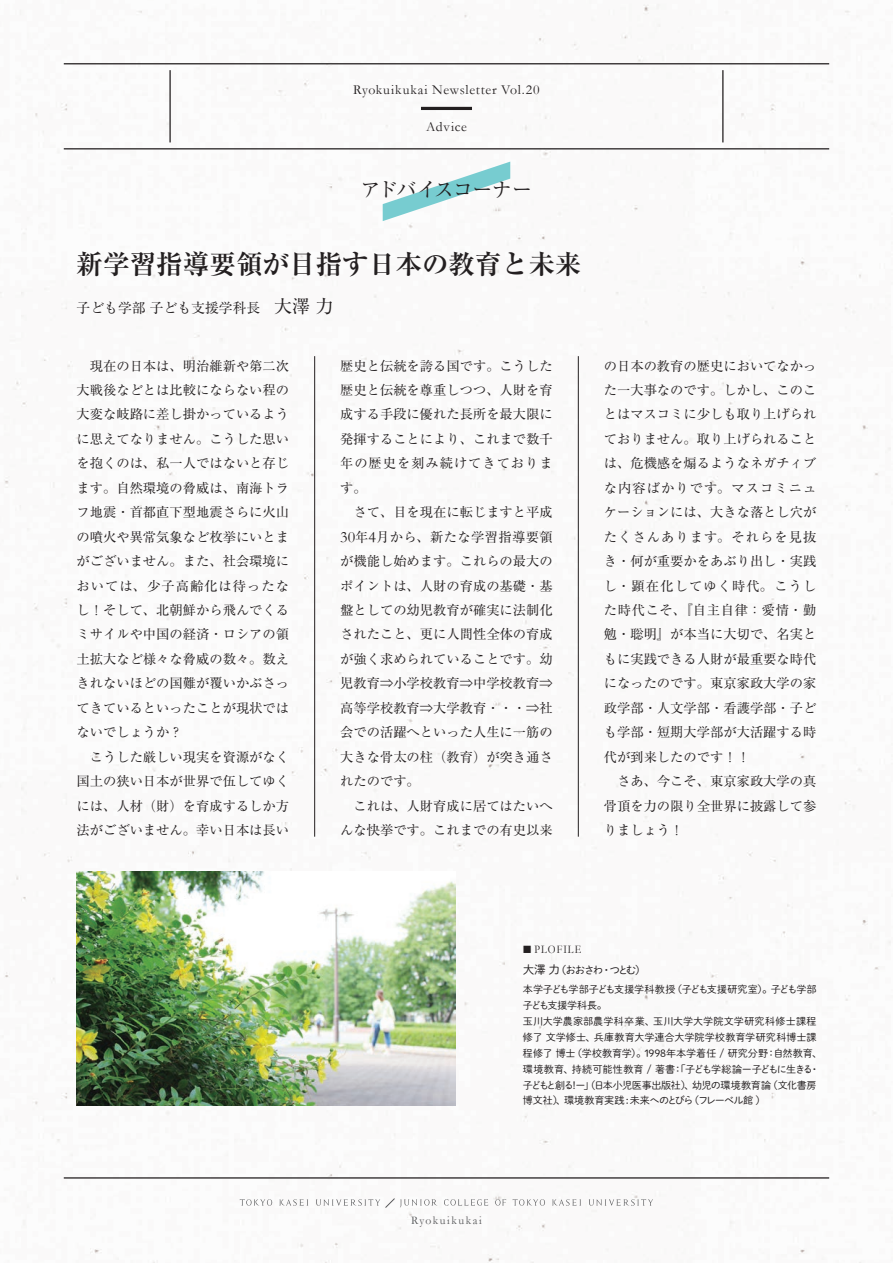
<style>
.page{position:relative;width:893px;height:1263px;background:#fff}
.page>*{position:absolute;margin:0;border:0;box-sizing:border-box;transform-origin:0 0}
.t1{font:700 26.55px "Ryumin Pro";color:#231f20}
.t2{font:20.25px "Ryumin Pro";letter-spacing:-.05em;color:#231f20}
.t3{font:13.8px "Garamond";letter-spacing:.05em;color:#231f20}
.t4{font:13.8px "Ryumin Pro";color:#231f20}
.t5{font:13.35px/24.5px "Ryumin Pro";color:#231f20}
.t6{font:11.7px "Garamond";letter-spacing:.13em;color:#57585a}
.t7{font:11.7px "Garamond";letter-spacing:.11em;color:#231f20;scale:.85 1}
.t8{font:10.65px "Shuei M Go Std L";letter-spacing:-.195em;color:#231f20}
.t9{font:10.05px/15.9px "Shuei M Go Std L";letter-spacing:-.005em;color:#231f20}
.s1{font-size:18px}
.s2{font-family:"Garamond";font-size:16.05px}
.s3{font-family:"Shuei M Go Std L";font-size:9.6px}
.s4{font-size:11.7px}
</style>
<div class="page">
<img style="left:0;top:4px;width:891px;height:1259px">
<svg style="left:495px;top:1199px;width:11px;height:6px"></svg>
<svg style="left:444px;top:1199px;width:44px;height:6px"></svg>
<svg style="left:589px;top:1199px;width:64px;height:7px"></svg>
<svg style="left:513px;top:1199px;width:32px;height:7px"></svg>
<svg style="left:552px;top:1199px;width:29px;height:7px"></svg>
<svg style="left:240px;top:1199px;width:32px;height:7px"></svg>
<svg style="left:279px;top:1199px;width:29px;height:7px"></svg>
<svg style="left:316px;top:1198px;width:121px;height:10px"></svg>
<hr style="left:64px;top:1177px;width:765px;height:1px;background:#231f20">
<hr style="left:64px;top:148px;width:765px;height:1px;background:#231f20">
<hr style="left:64px;top:63px;width:765px;height:1px;background:#231f20">
<hr style="left:169px;top:70px;width:2px;height:72px;background:#231f20">
<hr style="left:722px;top:70px;width:1px;height:72px;background:#231f20">
<hr style="left:421px;top:107px;width:51px;height:3px;background:#231f20">
<img style="left:77px;top:872px;width:378px;height:234px">
<hr style="left:314px;top:356px;width:1px;height:481px;background:#231f20">
<hr style="left:578px;top:356px;width:1px;height:481px;background:#231f20">
<svg style="left:383px;top:162px;width:127px;height:59px"></svg>
<p class="t3" style="left:353px;top:82px;width:188px">Ryokuikukai Newsletter Vol.20</p>
<p class="t3" style="left:426px;top:119px;width:42px">Advice</p>
<h2 class="t2" style="left:360px;top:173px;width:173px">アドバイスコーナー</h2>
<h1 class="t1" style="left:77px;top:243px;width:506px">新学習指導要領が目指す日本の教育と未来</h1>
<p class="t4" style="left:77px;top:296px;width:259px">子ども学部子ども支援学科長　<span class="s1">大澤力</span></p>
<p class="t5" style="left:77px;top:352px;width:214px">　現在の日本は、明治維新や第二次大戦後などとは比較にならない程の大変な岐路に差し掛かっているように思えてなりません。こうした思いを抱くのは、私一人ではないと存じます。自然環境の脅威は、南海トラフ地震・首都直下型地震さらに火山の噴火や異常気象など枚挙にいとまがございません。また、社会環境においては、少子高齢化は待ったなし！そして、北朝鮮から飛んでくるミサイルや中国の経済・ロシアの領土拡大など様々な脅威の数々。数えきれないほどの国難が覆いかぶさってきているといったことが現状ではないでしょうか？<br>　こうした厳しい現実を資源がなく国土の狭い日本が世界で伍してゆくには、人材（財）を育成するしか方法がございません。幸い日本は長い</p>
<p class="t5" style="left:340px;top:352px;width:214px">歴史と伝統を誇る国です。こうした歴史と伝統を尊重しつつ、人財を育成する手段に優れた長所を最大限に発揮することにより、これまで数千年の歴史を刻み続けてきております。<br>　さて、目を現在に転じますと平成<br><span class="s2">30</span>年<span class="s2">4</span>月から、新たな学習指導要領が機能し始めます。これらの最大のポイントは、人財の育成の基礎・基盤としての幼児教育が確実に法制化されたこと、更に人間性全体の育成が強く求められていることです。幼児教育⇒小学校教育⇒中学校教育⇒高等学校教育⇒大学教育・・・⇒社会での活躍へといった人生に一筋の大きな骨太の柱（教育）が突き通されたのです。<br>　これは、人財育成に居てはたいへんな快挙です。これまでの有史以来</p>
<p class="t5" style="left:604px;top:352px;width:214px">の日本の教育の歴史においてなかった一大事なのです。しかし、このことはマスコミに少しも取り上げられておりません。取り上げられることは、危機感を煽るようなネガチィブな内容ばかりです。マスコミニュケーションには、大きな落とし穴がたくさんあります。それらを見抜き・何が重要かをあぶり出し・実践し・顕在化してゆく時代。こうした時代こそ、『自主自律：愛情・勤勉・聡明』が本当に大切で、名実ともに実践できる人財が最重要な時代になったのです。東京家政大学の家政学部・人文学部・看護学部・子ども学部・短期大学部が大活躍する時代が到来したのです！！<br>　さあ、今こそ、東京家政大学の真骨頂を力の限り全世界に披露して参りましょう！</p>
<p class="t7" style="left:523px;top:942px;width:71px"><span class="s3">■</span> PLOFILE</p>
<p class="t8" style="left:523px;top:962px;width:125px"><span class="s4">大澤 力</span>（おおさわ・つとむ）</p>
<p class="t9" style="left:523px;top:981px;width:301px">本学子ども学部子ども支援学科教授（子ども支援研究室）。子ども学部子ども支援学科長。<br>玉川大学農家部農学科卒業、玉川大学大学院文学研究科修士課程修了 文学修士、兵庫教育大学連合大学院学校教育学研究科博士課程修了 博士（学校教育学）。1998年本学着任 / 研究分野：自然教育、環境教育、持続可能性教育 / 著書：「子ども学総論ー子どもに生きる・子どもと創る！ー」（日本小児医事出版社）、幼児の環境教育論（文化書房博文社）、環境教育実践 :未来へのとびら（フレーベル館 ）</p>
<p class="t6" style="left:411px;top:1213px;width:72px">Ryokuikukai</p>
</div>
